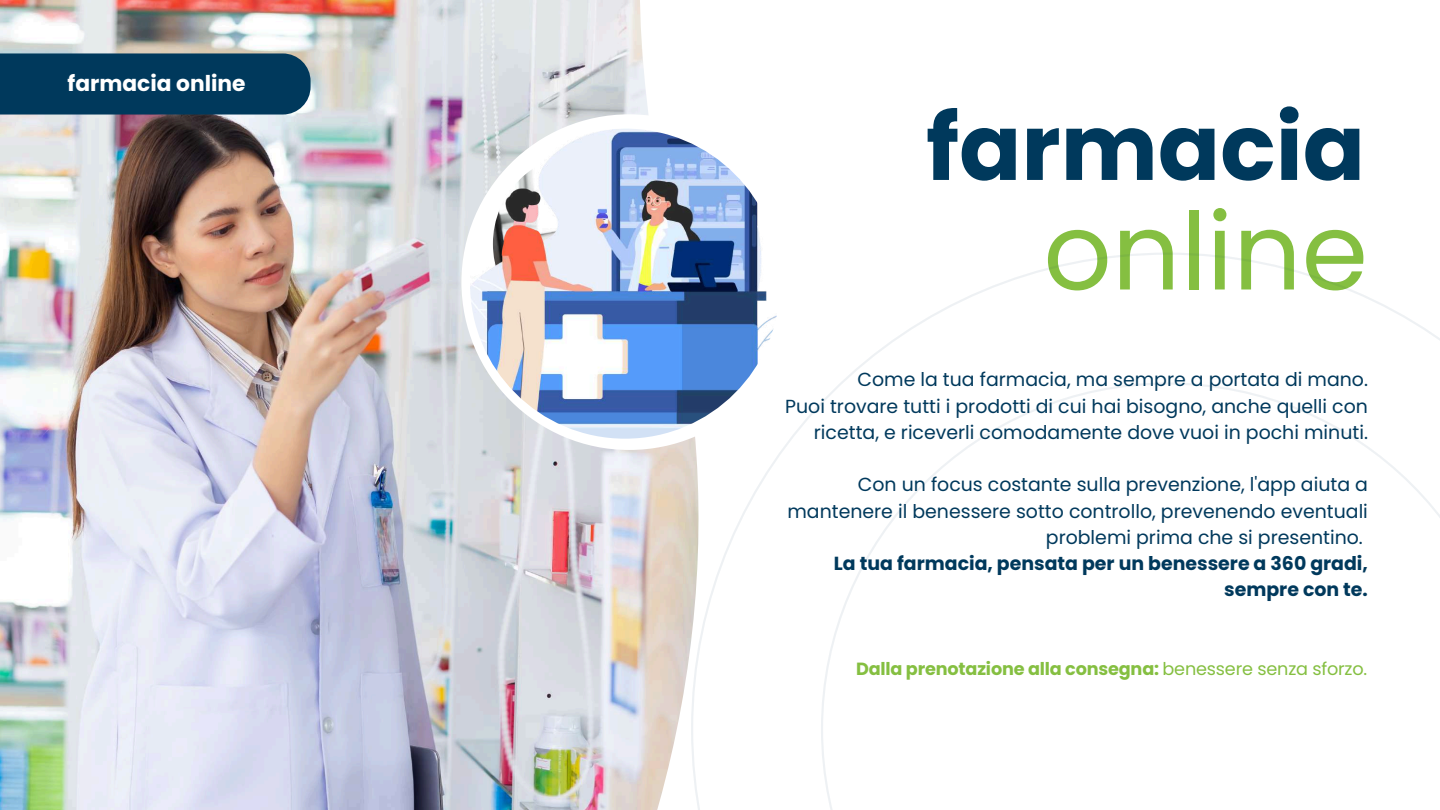
<style>
.page{position:relative;width:1440px;height:810px;background:#fff}
.page>*{position:absolute;margin:0;border:0;box-sizing:border-box;transform-origin:0 0}
.t1{font:107.1px "Poppins";color:#85bf41}
.t2{font:700 91.8px "Poppins";color:#00395c}
.t3{font:700 21.8px "Poppins";color:#fff}
.t4{font:18.9px/26.2px "Poppins";color:#00395c;text-align:right}
.t5{font:700 18.9px/26.2px "Poppins";color:#00395c;text-align:right}
.t6{font:700 17.6px "Poppins";letter-spacing:-.01em;color:#85bf41}
.s1{font-weight:400}
</style>
<div class="page">
<img style="left:0;top:0;width:370px;height:810px">
<img style="left:370px;top:0;width:60px;height:810px">
<img style="left:430px;top:0;width:261px;height:810px">
<div style="left:0;top:53px;width:311px;height:62px;background:#00395c"></div>
<svg style="left:691px;top:253px;width:749px;height:557px"></svg>
<svg style="left:821px;top:382px;width:619px;height:428px"></svg>
<svg style="left:461px;top:114px;width:336px;height:336px"></svg>
<img style="left:470px;top:129px;width:310px;height:310px;border-radius:50%">
<p class="t3" style="left:68px;top:68px;width:180px">farmacia online</p>
<h2 class="t2" style="left:926px;top:84px;width:441px">farmacia</h2>
<h1 class="t1" style="left:1043px;top:177px;width:326px">online</h1>
<p class="t4" style="left:785px;top:367px;width:584px">Come la tua farmacia, ma sempre a portata di mano.<br>Puoi trovare tutti i prodotti di cui hai bisogno, anche quelli con ricetta, e riceverli comodamente dove vuoi in pochi minuti.</p>
<p class="t4" style="left:787px;top:472px;width:582px">Con un focus costante sulla prevenzione, l'app aiuta a mantenere il benessere sotto controllo, prevenendo eventuali problemi prima che si presentino.</p>
<p class="t5" style="left:834px;top:550px;width:536px">La tua farmacia, pensata per un benessere a 360 gradi, sempre con te.</p>
<p class="t6" style="left:856px;top:657px;width:513px">Dalla prenotazione alla consegna: <span class="s1">benessere senza sforzo.</span></p>
</div>
